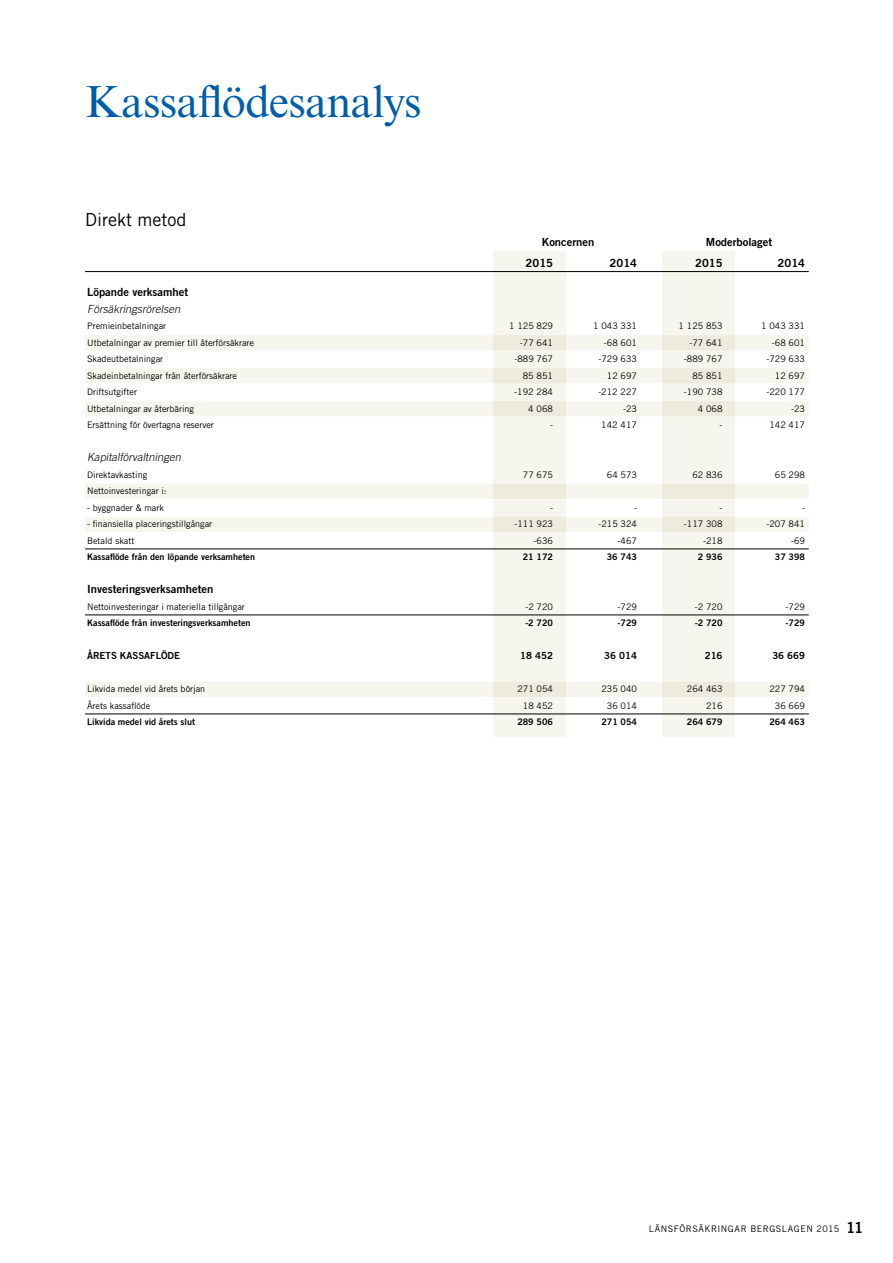
<style>
.page{position:relative;width:893px;height:1263px;background:#fff}
.page>*{position:absolute;margin:0;border:0;box-sizing:border-box;transform-origin:0 0}
.t1{font:45px "LF Times";letter-spacing:-.015em;color:#005da9}
.t2{font:500 18px "LF Trade";color:#000}
.t3{font:700 11.25px "LF Trade";color:#000}
.t4{font:italic 300 11.25px "LF Trade";color:#000}
.t5{font:700 9.75px "LF Trade";color:#000}
.t6{font:500 9px "LF Trade";color:#000}
.t7{font:700 9px "LF Trade";color:#000}
.t8{font:500 9px "LF Trade";letter-spacing:.06em;color:#000}
.s1{font-weight:700;font-size:15px}
</style>
<div class="page">
<hr style="left:85px;top:271px;width:724px;height:1px;background:#000">
<div style="left:85px;top:335px;width:724px;height:15px;background:#f6f5ee"></div>
<div style="left:85px;top:368px;width:724px;height:15px;background:#f6f5ee"></div>
<div style="left:85px;top:401px;width:724px;height:15px;background:#f6f5ee"></div>
<div style="left:85px;top:484px;width:724px;height:15px;background:#f6f5ee"></div>
<div style="left:85px;top:517px;width:724px;height:15px;background:#f6f5ee"></div>
<hr style="left:85px;top:548px;width:724px;height:1px;background:#000">
<hr style="left:85px;top:614px;width:724px;height:1px;background:#000">
<div style="left:85px;top:682px;width:724px;height:15px;background:#f6f5ee"></div>
<hr style="left:85px;top:713px;width:724px;height:1px;background:#000">
<div style="left:493px;top:251px;width:73px;height:486px;background:linear-gradient(to right,#f2f1e9,#f2f1e9)"></div>
<div style="left:662px;top:251px;width:72px;height:486px;background:linear-gradient(to right,#f2f1e9,#f2f1e9)"></div>
<h1 class="t1" style="left:85px;top:76px;width:338px">Kassaflödesanalys</h1>
<h2 class="t2" style="left:85px;top:208px;width:103px">Direkt metod</h2>
<p class="t3" style="left:542px;top:235px;width:54px">Koncernen</p>
<p class="t3" style="left:706px;top:235px;width:68px">Moderbolaget</p>
<p class="t3" style="left:526px;top:256px;width:29px">2015</p>
<p class="t3" style="left:610px;top:256px;width:29px">2014</p>
<p class="t3" style="left:695px;top:256px;width:29px">2015</p>
<p class="t3" style="left:778px;top:256px;width:29px">2014</p>
<p class="t3" style="left:87px;top:285px;width:102px">Löpande verksamhet</p>
<p class="t4" style="left:87px;top:302px;width:97px">Försäkringsrörelsen</p>
<p class="t6" style="left:87px;top:321px;width:81px">Premieinbetalningar</p>
<p class="t6" style="left:509px;top:321px;width:45px">1 125 829</p>
<p class="t6" style="left:593px;top:321px;width:45px">1 043 331</p>
<p class="t6" style="left:679px;top:321px;width:45px">1 125 853</p>
<p class="t6" style="left:761px;top:321px;width:45px">1 043 331</p>
<p class="t6" style="left:87px;top:337px;width:168px">Utbetalningar av premier till återförsäkrare</p>
<p class="t6" style="left:520px;top:337px;width:35px">-77 641</p>
<p class="t6" style="left:604px;top:337px;width:35px">-68 601</p>
<p class="t6" style="left:689px;top:337px;width:35px">-77 641</p>
<p class="t6" style="left:772px;top:337px;width:35px">-68 601</p>
<p class="t6" style="left:87px;top:354px;width:78px">Skadeutbetalningar</p>
<p class="t6" style="left:514px;top:354px;width:40px">-889 767</p>
<p class="t6" style="left:598px;top:354px;width:40px">-729 633</p>
<p class="t6" style="left:684px;top:354px;width:40px">-889 767</p>
<p class="t6" style="left:766px;top:354px;width:40px">-729 633</p>
<p class="t6" style="left:87px;top:370px;width:151px">Skadeinbetalningar från återförsäkrare</p>
<p class="t6" style="left:523px;top:370px;width:32px">85 851</p>
<p class="t6" style="left:607px;top:370px;width:32px">12 697</p>
<p class="t6" style="left:692px;top:370px;width:32px">85 851</p>
<p class="t6" style="left:775px;top:370px;width:32px">12 697</p>
<p class="t6" style="left:87px;top:387px;width:51px">Driftsutgifter</p>
<p class="t6" style="left:514px;top:387px;width:40px">-192 284</p>
<p class="t6" style="left:598px;top:387px;width:40px">-212 227</p>
<p class="t6" style="left:684px;top:387px;width:40px">-190 738</p>
<p class="t6" style="left:766px;top:387px;width:40px">-220 177</p>
<p class="t6" style="left:87px;top:403px;width:108px">Utbetalningar av återbäring</p>
<p class="t6" style="left:528px;top:403px;width:26px">4 068</p>
<p class="t6" style="left:623px;top:403px;width:15px">-23</p>
<p class="t6" style="left:698px;top:403px;width:26px">4 068</p>
<p class="t6" style="left:791px;top:403px;width:15px">-23</p>
<p class="t6" style="left:87px;top:420px;width:128px">Ersättning för övertagna reserver</p>
<p class="t6" style="left:550px;top:420px;width:4px">-</p>
<p class="t6" style="left:601px;top:420px;width:37px">142 417</p>
<p class="t6" style="left:720px;top:420px;width:4px">-</p>
<p class="t6" style="left:769px;top:420px;width:37px">142 417</p>
<p class="t4" style="left:87px;top:451px;width:98px">Kapitalförvaltningen</p>
<p class="t6" style="left:87px;top:469px;width:61px">Direktavkasting</p>
<p class="t6" style="left:523px;top:469px;width:32px">77 675</p>
<p class="t6" style="left:607px;top:469px;width:32px">64 573</p>
<p class="t6" style="left:692px;top:469px;width:32px">62 836</p>
<p class="t6" style="left:775px;top:469px;width:32px">65 298</p>
<p class="t6" style="left:87px;top:486px;width:81px">Nettoinvesteringar i:</p>
<p class="t6" style="left:87px;top:502px;width:78px">- byggnader &amp; mark</p>
<p class="t6" style="left:550px;top:502px;width:4px">-</p>
<p class="t6" style="left:634px;top:502px;width:4px">-</p>
<p class="t6" style="left:720px;top:502px;width:4px">-</p>
<p class="t6" style="left:802px;top:502px;width:4px">-</p>
<p class="t6" style="left:87px;top:519px;width:127px">- finansiella placeringstillgångar</p>
<p class="t6" style="left:514px;top:519px;width:40px">-111 923</p>
<p class="t6" style="left:598px;top:519px;width:40px">-215 324</p>
<p class="t6" style="left:684px;top:519px;width:40px">-117 308</p>
<p class="t6" style="left:766px;top:519px;width:40px">-207 841</p>
<p class="t6" style="left:87px;top:535px;width:49px">Betald skatt</p>
<p class="t6" style="left:534px;top:535px;width:21px">-636</p>
<p class="t6" style="left:618px;top:535px;width:21px">-467</p>
<p class="t6" style="left:703px;top:535px;width:21px">-218</p>
<p class="t6" style="left:791px;top:535px;width:15px">-69</p>
<p class="t7" style="left:87px;top:552px;width:169px">Kassaflöde från den löpande verksamheten</p>
<p class="t7" style="left:523px;top:552px;width:32px">21 172</p>
<p class="t7" style="left:607px;top:552px;width:32px">36 743</p>
<p class="t7" style="left:698px;top:552px;width:26px">2 936</p>
<p class="t7" style="left:775px;top:552px;width:32px">37 398</p>
<p class="t3" style="left:87px;top:582px;width:128px">Investeringsverksamheten</p>
<p class="t6" style="left:87px;top:601px;width:159px">Nettoinvesteringar i materiella tillgångar</p>
<p class="t6" style="left:525px;top:601px;width:29px">-2 720</p>
<p class="t6" style="left:618px;top:601px;width:21px">-729</p>
<p class="t6" style="left:695px;top:601px;width:29px">-2 720</p>
<p class="t6" style="left:786px;top:601px;width:21px">-729</p>
<p class="t7" style="left:87px;top:618px;width:165px">Kassaflöde från investeringsverksamheten</p>
<p class="t7" style="left:525px;top:618px;width:29px">-2 720</p>
<p class="t7" style="left:618px;top:618px;width:21px">-729</p>
<p class="t7" style="left:695px;top:618px;width:29px">-2 720</p>
<p class="t7" style="left:786px;top:618px;width:21px">-729</p>
<p class="t5" style="left:87px;top:650px;width:94px">ÅRETS KASSAFLÖDE</p>
<p class="t5" style="left:520px;top:650px;width:34px">18 452</p>
<p class="t5" style="left:604px;top:650px;width:34px">36 014</p>
<p class="t5" style="left:705px;top:650px;width:19px">216</p>
<p class="t5" style="left:772px;top:650px;width:34px">36 669</p>
<p class="t6" style="left:87px;top:684px;width:119px">Likvida medel vid årets början</p>
<p class="t6" style="left:517px;top:684px;width:37px">271 054</p>
<p class="t6" style="left:601px;top:684px;width:37px">235 040</p>
<p class="t6" style="left:687px;top:684px;width:37px">264 463</p>
<p class="t6" style="left:769px;top:684px;width:37px">227 794</p>
<p class="t6" style="left:87px;top:700px;width:65px">Årets kassaflöde</p>
<p class="t6" style="left:523px;top:700px;width:32px">18 452</p>
<p class="t6" style="left:607px;top:700px;width:32px">36 014</p>
<p class="t6" style="left:706px;top:700px;width:18px">216</p>
<p class="t6" style="left:775px;top:700px;width:32px">36 669</p>
<p class="t7" style="left:87px;top:717px;width:109px">Likvida medel vid årets slut</p>
<p class="t7" style="left:517px;top:717px;width:37px">289 506</p>
<p class="t7" style="left:601px;top:717px;width:37px">271 054</p>
<p class="t7" style="left:687px;top:717px;width:37px">264 679</p>
<p class="t7" style="left:769px;top:717px;width:37px">264 463</p>
<p class="t8" style="left:649px;top:1223px;width:216px">LÄNSFÖRSÄKRINGAR BERGSLAGEN 2015 <span class="s1">11</span></p>
</div>
